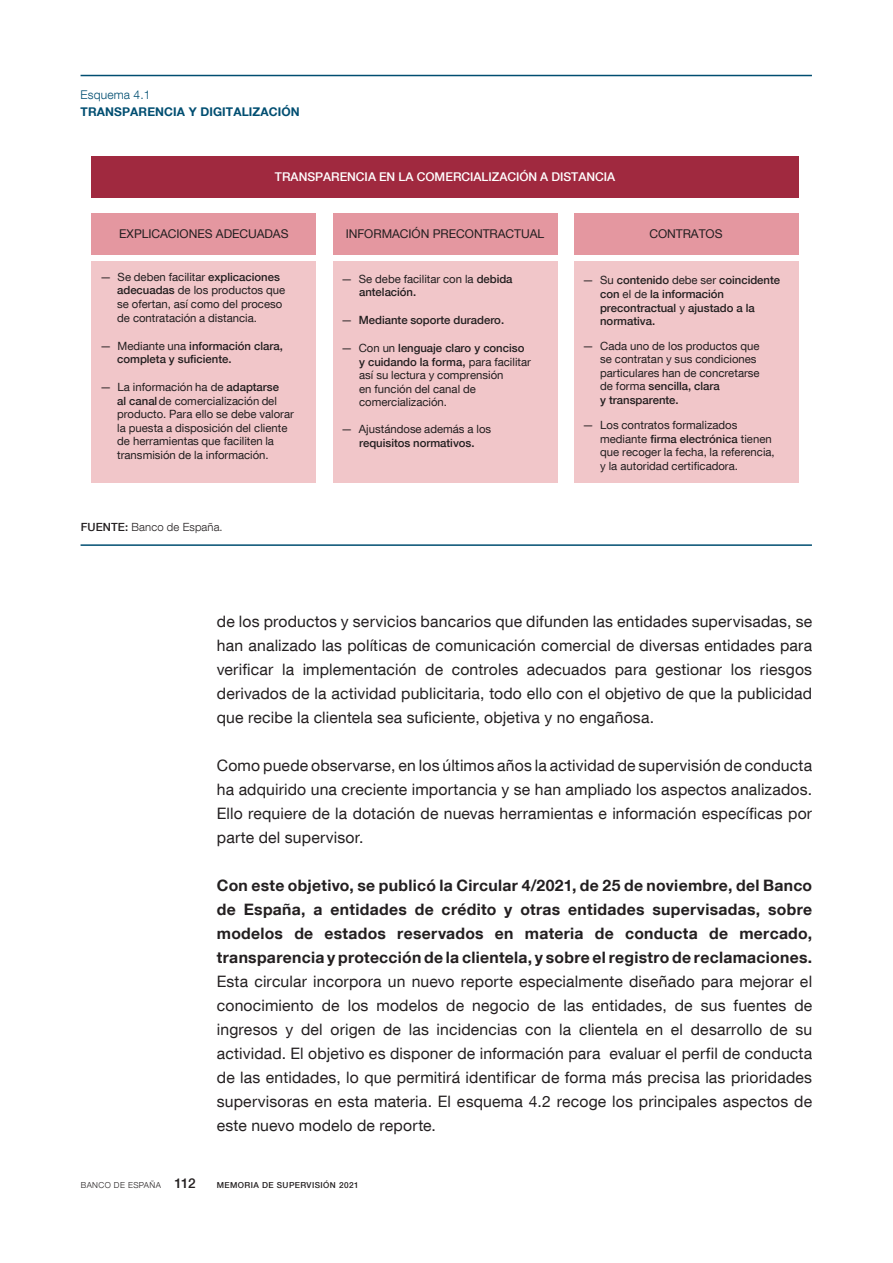
<style>
.page{position:relative;width:893px;height:1263px;background:#fff}
.page>*{position:absolute;margin:0;border:0;box-sizing:border-box;transform-origin:0 0}
.Texto_capítulo{font:15.75px/24px "Bd E Neue Helvetica";letter-spacing:.01em;color:#231f20;text-align:justify}
.t1{font:12px "Bd E Neue Helvetica";letter-spacing:-.005em;color:#231f20}
.t2{font:500 12px "Bd E Neue Helvetica";letter-spacing:-.005em;color:#fff}
.t3{font:700 12px "Bd E Neue Helvetica";letter-spacing:.01em;color:#004e71}
.t4{font:300 12px "Bd E Neue Helvetica";letter-spacing:.01em;color:#004e71}
.t5{font:11.4px/13.5px "Bd E Neue Helvetica";color:#231f20}
.t6{font:500 11.4px/13.5px "Bd E Neue Helvetica";color:#231f20}
.t7{font:300 11.25px "Bd E Neue Helvetica";letter-spacing:.01em;color:#231f20}
.t8{font:500 8.25px "Bd E Neue Helvetica";letter-spacing:.05em;color:#231f20}
.t9{font:300 8.25px "Bd E Neue Helvetica";letter-spacing:.05em;color:#231f20}
.s1{font-weight:500}
.s2{font-weight:400}
.s3{font-weight:700}
.s4{font-weight:500;font-size:13.5px}
</style>
<div class="page">
<hr style="left:81px;top:75px;width:731px;height:1px;background:#004e71">
<hr style="left:81px;top:544px;width:731px;height:2px;background:#004e71">
<div style="left:92px;top:156px;width:707px;height:42px;background:#a0293f"></div>
<div style="left:92px;top:213px;width:224px;height:41px;background:#e497a0"></div>
<div style="left:333px;top:213px;width:224px;height:41px;background:#e497a0"></div>
<div style="left:574px;top:213px;width:225px;height:41px;background:#e497a0"></div>
<div style="left:92px;top:262px;width:224px;height:221px;background:#f1c6c9"></div>
<div style="left:333px;top:262px;width:224px;height:221px;background:#f1c6c9"></div>
<div style="left:574px;top:262px;width:225px;height:221px;background:#f1c6c9"></div>
<p class="t4" style="left:81px;top:87px;width:71px">Esquema 4.1</p>
<p class="t3" style="left:81px;top:105px;width:221px">TRANSPARENCIA Y DIGITALIZACIÓN</p>
<p class="t2" style="left:275px;top:169px;width:342px">TRANSPARENCIA EN LA COMERCIALIZACIÓN A DISTANCIA</p>
<p class="t1" style="left:119px;top:226px;width:171px">EXPLICACIONES ADECUADAS</p>
<p class="t1" style="left:346px;top:226px;width:200px">INFORMACIÓN PRECONTRACTUAL</p>
<p class="t1" style="left:649px;top:227px;width:75px">CONTRATOS</p>
<p class="t5" style="left:117px;top:270px;width:170px;text-indent:-17px">— Se deben facilitar <span class="s1">explicaciones adecuadas</span> de los productos que se ofertan, así como del proceso de contratación a distancia.</p>
<p class="t6" style="left:117px;top:339px;width:167px;text-indent:-17px"><span class="s2">— Mediante una</span> información clara, completa y suficiente.</p>
<p class="t5" style="left:117px;top:380px;width:178px;text-indent:-17px">— La información ha de <span class="s1">adaptarse<br>al canal</span>de comercialización del producto. Para ello se debe valorar la puesta a disposición del cliente de herramientas que faciliten la transmisión de la información.</p>
<p class="t5" style="left:359px;top:272px;width:155px;text-indent:-18px">— Se debe facilitar con la <span class="s1">debida antelación.</span></p>
<p class="t6" style="left:341px;top:313px;width:164px"><span class="s2">—</span> Mediante soporte duradero.</p>
<p class="t5" style="left:359px;top:341px;width:173px;text-indent:-18px">— Con un <span class="s1">lenguaje claro y conciso y cuidando la forma,</span> para facilitar así su lectura y comprensión<br>en función del canal de comercialización.</p>
<p class="t5" style="left:341px;top:422px;width:151px;text-align:center">— Ajustándose además a los <span class="s1">requisitos normativos.</span></p>
<p class="t6" style="left:600px;top:273px;width:182px;text-indent:-18px"><span class="s2">— Su</span> contenido <span class="s2">debe ser</span> coincidente con <span class="s2">el de</span> la información precontractual <span class="s2">y</span> ajustado a la normativa.</p>
<p class="t5" style="left:600px;top:339px;width:161px;text-indent:-18px">— Cada uno de los productos que se contratan y sus condiciones particulares han de concretarse de forma <span class="s1">sencilla, clara<br>y transparente.</span></p>
<p class="t5" style="left:600px;top:418px;width:176px;text-indent:-18px">— Los contratos formalizados mediante <span class="s1">firma electrónica</span> tienen que recoger la fecha, la referencia, y la autoridad certificadora.</p>
<p class="t7" style="left:81px;top:520px;width:144px"><span class="s1">FUENTE:</span> Banco de España.</p>
<p class="Texto_capítulo" style="left:217px;top:609px;width:597px">de los productos y servicios bancarios que difunden las entidades supervisadas, se han analizado las políticas de comunicación comercial de diversas entidades para verificar la implementación de controles adecuados para gestionar los riesgos derivados de la actividad publicitaria, todo ello con el objetivo de que la publicidad que recibe la clientela sea suficiente, objetiva y no engañosa.</p>
<p class="Texto_capítulo" style="left:217px;top:753px;width:597px">Como puede observarse, en los últimos años la actividad de supervisión de conducta ha adquirido una creciente importancia y se han ampliado los aspectos analizados.<br>Ello requiere de la dotación de nuevas herramientas e información específicas por parte del supervisor.</p>
<p class="Texto_capítulo" style="left:217px;top:873px;width:597px"><span class="s3">Con este objetivo, se publicó la Circular 4/2021, de 25 de noviembre, del Banco de España, a entidades de crédito y otras entidades supervisadas, sobre modelos de estados reservados en materia de conducta de mercado, transparencia y protección de la clientela, y sobre el registro de reclamaciones.<br></span>Esta circular incorpora un nuevo reporte especialmente diseñado para mejorar el conocimiento de los modelos de negocio de las entidades, de sus fuentes de ingresos y del origen de las incidencias con la clientela en el desarrollo de su actividad. El objetivo es disponer de información para evaluar el perfil de conducta de las entidades, lo que permitirá identificar de forma más precisa las prioridades supervisoras en esta materia. El esquema 4.2 recoge los principales aspectos de este nuevo modelo de reporte.</p>
<p class="t9" style="left:81px;top:1180px;width:116px">BANCO DE ESPAÑA <span class="s4">112</span></p>
<p class="t8" style="left:217px;top:1180px;width:143px">MEMORIA DE SUPERVISIÓN 2021</p>
</div>
